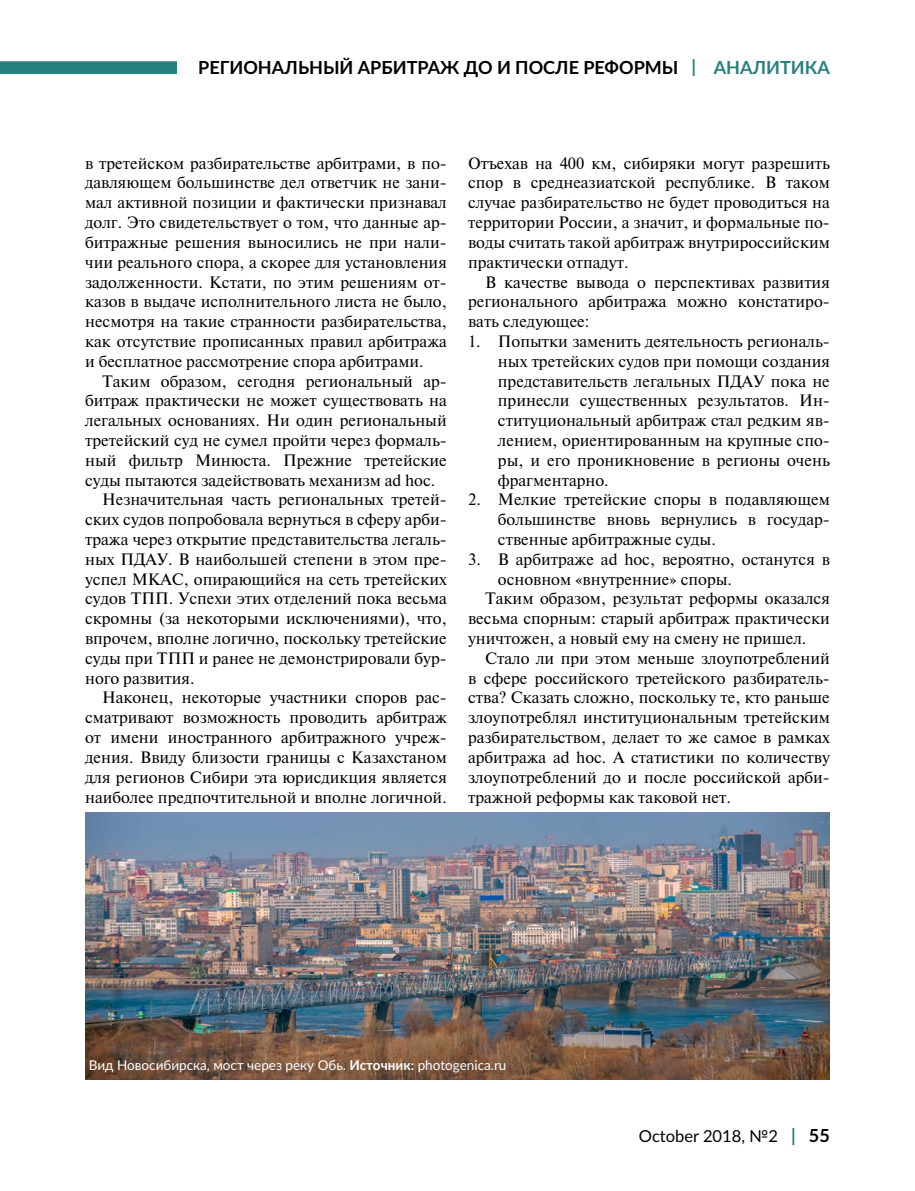
<style>
.page{position:relative;width:915px;height:1191px;background:#fff}
.page>*{position:absolute;margin:0;border:0;box-sizing:border-box;transform-origin:0 0}
.t1{font:700 18px "Lato";color:#000}
.osn_text{font:16.5px/19.8px "Newton C";color:#000;text-align:justify}
.osn_text__I{font:16.5px/19.8px "Newton C";color:#000;text-align:justify}
.t2{font:16.5px "Lato";color:#000}
.Podpis_foto{font:13.5px "Lato";color:#fff}
.s1{color:#298081}
.s2{font-weight:700}
.s3{font-weight:700;font-size:18px;color:#298081}
.s4{font-weight:700;font-size:18px}
</style>
<div class="page">
<img style="left:85px;top:812px;width:744px;height:267px">
<div style="left:0;top:61px;width:829px;height:13px;background:#298081"></div>
<div style="left:177px;top:57px;width:673px;height:21px;background:#fff"></div>
<p class="t1" style="left:198px;top:54px;width:633px">РЕГИОНАЛЬНЫЙ АРБИТРАЖ ДО И ПОСЛЕ РЕФОРМЫ <span class="s1">| АНАЛИТИКА</span></p>
<p class="osn_text" style="left:85px;top:153px;width:363px">в третейском разбирательстве арбитрами, в по&shy;давляющем большинстве дел ответчик не зани&shy;мал активной позиции и фактически признавал долг. Это свидетельствует о том, что данные ар&shy;битражные решения выносились не при нали&shy;чии реального спора, а скорее для установления задолженности. Кстати, по этим решениям от&shy;казов в выдаче исполнительного листа не было, несмотря на такие странности разбирательства, как отсутствие прописанных правил арбитража и бесплатное рассмотрение спора арбитрами.</p>
<p class="osn_text" style="left:85px;top:371px;width:363px;text-indent:17px">Таким образом, сегодня региональный ар&shy;битраж практически не может существовать на легальных основаниях. Ни один региональный третейский суд не сумел пройти через формаль&shy;ный фильтр Минюста. Прежние третейские суды пытаются задействовать механизм ad hoc.</p>
<p class="osn_text" style="left:85px;top:490px;width:363px;text-indent:17px">Незначительная часть региональных третей&shy;ских судов попробовала вернуться в сферу арби&shy;тража через открытие представительства легаль&shy;ных ПДАУ. В наибольшей степени в этом пре&shy;успел МКАС, опирающийся на сеть третейских судов ТПП. Успехи этих отделений пока весьма скромны (за некоторыми исключениями), что, впрочем, вполне логично, поскольку третейские суды при ТПП и ранее не демонстрировали бур&shy;ного развития.</p>
<p class="osn_text" style="left:85px;top:688px;width:363px;text-indent:17px">Наконец, некоторые участники споров рас&shy;сматривают возможность проводить арбитраж от имени иностранного арбитражного учреж&shy;дения. Ввиду близости границы с Казахстаном для регионов Сибири эта юрисдикция является наиболее предпочтительной и вполне логичной.</p>
<p class="osn_text" style="left:468px;top:153px;width:363px">Отъехав на 400 км, сибиряки могут разрешить спор в среднеазиатской республике. В таком случае разбирательство не будет проводиться на территории России, а значит, и формальные по&shy;воды считать такой арбитраж внутрироссийским практически отпадут.</p>
<p class="osn_text" style="left:468px;top:272px;width:363px;text-indent:17px">В качестве вывода о перспективах развития регионального арбитража можно констатиро&shy;вать следующее:</p>
<p class="osn_text__I" style="left:497px;top:331px;width:333px;text-indent:-30px">1. Попытки заменить деятельность региональ&shy;ных третейских судов при помощи создания представительств легальных ПДАУ пока не принесли существенных результатов. Ин&shy;ституциональный арбитраж стал редким яв&shy;лением, ориентированным на крупные спо&shy;ры, и его проникновение в регионы очень фрагментарно.</p>
<p class="osn_text__I" style="left:497px;top:490px;width:333px;text-indent:-30px">2. Мелкие третейские споры в подавляющем большинстве вновь вернулись в государ&shy;ственные арбитражные суды.</p>
<p class="osn_text__I" style="left:497px;top:549px;width:333px;text-indent:-30px">3. В арбитраже ad hoc, вероятно, останутся в основном «внутренние» споры.</p>
<p class="osn_text" style="left:468px;top:589px;width:363px;text-indent:17px">Таким образом, результат реформы оказался весьма спорным: старый арбитраж практически уничтожен, а новый ему на смену не пришел.</p>
<p class="osn_text" style="left:468px;top:648px;width:363px;text-indent:17px">Стало ли при этом меньше злоупотреблений в сфере российского третейского разбиратель&shy;ства? Сказать сложно, поскольку те, кто раньше злоупотреблял институциональным третейским разбирательством, делает то же самое в рамках арбитража ad hoc. А статистики по количеству злоупотреблений до и после российской арби&shy;тражной реформы как таковой нет.</p>
<p class="Podpis_foto" style="left:89px;top:1055px;width:419px">Вид Новосибирска, мост через реку Обь. <span class="s2">Источник:</span> photogenica.ru</p>
<p class="t2" style="left:638px;top:1124px;width:192px">October 2018, №2 <span class="s3">|</span> <span class="s4">55</span></p>
</div>
